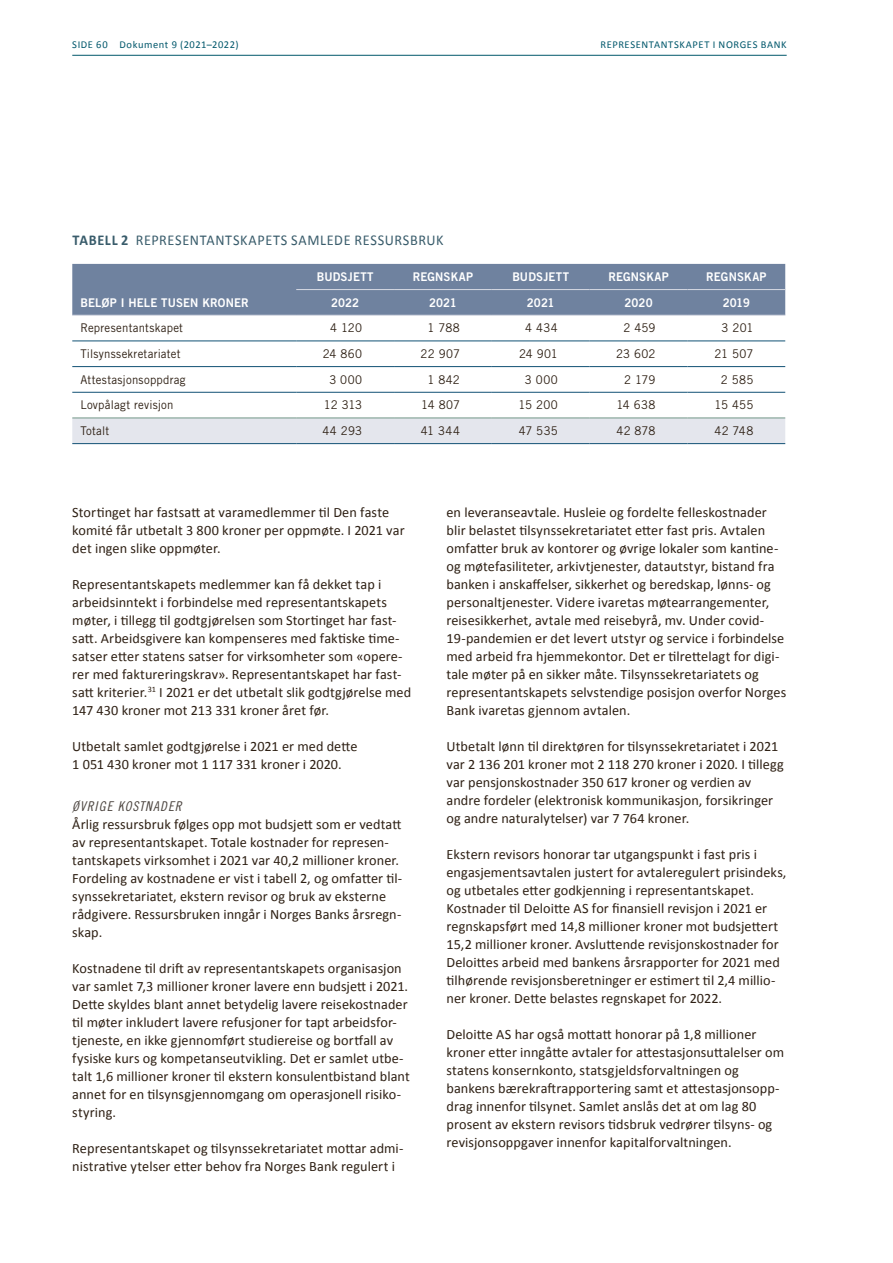
<style>
.page{position:relative;width:893px;height:1263px;background:#fff}
.page>*{position:absolute;margin:0;border:0;box-sizing:border-box;transform-origin:0 0}
.Graf_tabelltittel{font:15px "Calibri";letter-spacing:.045em;color:#395c6b;scale:.95 1}
.Brtekst{font:14.25px/18px "Calibri";letter-spacing:.005em;color:#2e2014}
.Mellomtittel_3{font:13.5px "Trade Gothic LT Std Cn 18 Obl";letter-spacing:.08em;color:#4d4641}
.Tabelltekst{font:12px "Trade Gothic LT Std";letter-spacing:.02em;color:#2e2014;scale:.95 1}
.Tabell_heading{font:12px "Trade Gothic LT Std Bd 2";letter-spacing:.01em;color:#fff;scale:.95 1}
.t1{font:10.5px "Calibri";letter-spacing:.055em;color:#00576b}
.s1{font-weight:700}
</style>
<div class="page">
<hr style="left:72px;top:55px;width:715px;height:1px;background:#00576b">
<div style="left:72px;top:264px;width:713px;height:51px;background:#6f829f"></div>
<div style="left:72px;top:419px;width:713px;height:24px;background:#e4e6ed"></div>
<hr style="left:296px;top:289px;width:98px;height:1px;background:#d7dae4">
<hr style="left:394px;top:289px;width:98px;height:1px;background:#d7dae4">
<hr style="left:492px;top:289px;width:98px;height:1px;background:#d7dae4">
<hr style="left:590px;top:289px;width:97px;height:1px;background:#d7dae4">
<hr style="left:687px;top:289px;width:98px;height:1px;background:#d7dae4">
<hr style="left:72px;top:341px;width:224px;height:1px;background:#115175">
<hr style="left:296px;top:341px;width:98px;height:1px;background:#115175">
<hr style="left:394px;top:341px;width:98px;height:1px;background:#115175">
<hr style="left:492px;top:341px;width:98px;height:1px;background:#115175">
<hr style="left:590px;top:341px;width:97px;height:1px;background:#115175">
<hr style="left:687px;top:341px;width:98px;height:1px;background:#115175">
<hr style="left:72px;top:366px;width:224px;height:1px;background:#115175">
<hr style="left:296px;top:366px;width:98px;height:1px;background:#115175">
<hr style="left:394px;top:366px;width:98px;height:1px;background:#115175">
<hr style="left:492px;top:366px;width:98px;height:1px;background:#115175">
<hr style="left:590px;top:366px;width:97px;height:1px;background:#115175">
<hr style="left:687px;top:366px;width:98px;height:1px;background:#115175">
<hr style="left:72px;top:392px;width:224px;height:1px;background:#115175">
<hr style="left:296px;top:392px;width:98px;height:1px;background:#115175">
<hr style="left:394px;top:392px;width:98px;height:1px;background:#115175">
<hr style="left:492px;top:392px;width:98px;height:1px;background:#115175">
<hr style="left:590px;top:392px;width:97px;height:1px;background:#115175">
<hr style="left:687px;top:392px;width:98px;height:1px;background:#115175">
<hr style="left:296px;top:315px;width:98px;height:1px;background:#d7dae4">
<hr style="left:394px;top:315px;width:98px;height:1px;background:#d7dae4">
<hr style="left:492px;top:315px;width:98px;height:1px;background:#d7dae4">
<hr style="left:590px;top:315px;width:97px;height:1px;background:#d7dae4">
<hr style="left:687px;top:315px;width:98px;height:1px;background:#d7dae4">
<hr style="left:72px;top:418px;width:224px;height:1px;background:#729787">
<hr style="left:296px;top:418px;width:98px;height:1px;background:#729787">
<hr style="left:394px;top:418px;width:98px;height:1px;background:#729787">
<hr style="left:492px;top:418px;width:98px;height:1px;background:#729787">
<hr style="left:590px;top:418px;width:97px;height:1px;background:#729787">
<hr style="left:687px;top:418px;width:98px;height:1px;background:#729787">
<hr style="left:72px;top:443px;width:224px;height:1px;background:#115175">
<hr style="left:296px;top:443px;width:98px;height:1px;background:#115175">
<hr style="left:394px;top:443px;width:98px;height:1px;background:#115175">
<hr style="left:492px;top:443px;width:98px;height:1px;background:#115175">
<hr style="left:590px;top:443px;width:97px;height:1px;background:#115175">
<hr style="left:687px;top:443px;width:98px;height:1px;background:#115175">
<hr style="left:72px;top:315px;width:224px;height:1px;background:#d7dae4">
<p class="t1" style="left:72px;top:38px;width:168px">SIDE 60 Dokument 9 (2021–2022)</p>
<p class="t1" style="left:601px;top:38px;width:188px">REPRESENTANTSKAPET I NORGES BANK</p>
<p class="Graf_tabelltittel" style="left:73px;top:231px;width:392px"><span class="s1">TABELL 2</span> REPRESENTANTSKAPETS SAMLEDE RESSURSBRUK</p>
<p class="Tabell_heading" style="left:80px;top:295px;width:179px">BELØP I HELE TUSEN KRONER</p>
<p class="Tabell_heading" style="left:317px;top:269px;width:61px">BUDSJETT</p>
<p class="Tabell_heading" style="left:413px;top:269px;width:65px">REGNSKAP</p>
<p class="Tabell_heading" style="left:512px;top:269px;width:61px">BUDSJETT</p>
<p class="Tabell_heading" style="left:608px;top:269px;width:65px">REGNSKAP</p>
<p class="Tabell_heading" style="left:706px;top:269px;width:65px">REGNSKAP</p>
<p class="Tabell_heading" style="left:331px;top:295px;width:31px">2022</p>
<p class="Tabell_heading" style="left:429px;top:295px;width:31px">2021</p>
<p class="Tabell_heading" style="left:527px;top:295px;width:31px">2021</p>
<p class="Tabell_heading" style="left:624px;top:295px;width:31px">2020</p>
<p class="Tabell_heading" style="left:723px;top:295px;width:30px">2019</p>
<p class="Tabelltekst" style="left:80px;top:321px;width:110px">Representantskapet</p>
<p class="Tabelltekst" style="left:330px;top:321px;width:35px">4 120</p>
<p class="Tabelltekst" style="left:428px;top:321px;width:36px">1 788</p>
<p class="Tabelltekst" style="left:525px;top:321px;width:36px">4 434</p>
<p class="Tabelltekst" style="left:623px;top:321px;width:35px">2 459</p>
<p class="Tabelltekst" style="left:722px;top:321px;width:35px">3 201</p>
<p class="Tabelltekst" style="left:80px;top:347px;width:107px">Tilsynssekretariatet</p>
<p class="Tabelltekst" style="left:323px;top:347px;width:43px">24 860</p>
<p class="Tabelltekst" style="left:421px;top:347px;width:43px">22 907</p>
<p class="Tabelltekst" style="left:519px;top:347px;width:42px">24 901</p>
<p class="Tabelltekst" style="left:616px;top:347px;width:43px">23 602</p>
<p class="Tabelltekst" style="left:714px;top:347px;width:42px">21 507</p>
<p class="Tabelltekst" style="left:80px;top:372px;width:112px">Attestasjonsoppdrag</p>
<p class="Tabelltekst" style="left:329px;top:372px;width:36px">3 000</p>
<p class="Tabelltekst" style="left:427px;top:372px;width:36px">1 842</p>
<p class="Tabelltekst" style="left:525px;top:372px;width:36px">3 000</p>
<p class="Tabelltekst" style="left:624px;top:372px;width:34px">2 179</p>
<p class="Tabelltekst" style="left:721px;top:372px;width:36px">2 585</p>
<p class="Tabelltekst" style="left:80px;top:398px;width:100px">Lovpålagt revisjon</p>
<p class="Tabelltekst" style="left:324px;top:398px;width:42px">12 313</p>
<p class="Tabelltekst" style="left:421px;top:398px;width:42px">14 807</p>
<p class="Tabelltekst" style="left:519px;top:398px;width:43px">15 200</p>
<p class="Tabelltekst" style="left:616px;top:398px;width:43px">14 638</p>
<p class="Tabelltekst" style="left:714px;top:398px;width:42px">15 455</p>
<p class="Tabelltekst" style="left:80px;top:424px;width:32px">Totalt</p>
<p class="Tabelltekst" style="left:322px;top:424px;width:43px">44 293</p>
<p class="Tabelltekst" style="left:421px;top:424px;width:43px">41 344</p>
<p class="Tabelltekst" style="left:519px;top:424px;width:43px">47 535</p>
<p class="Tabelltekst" style="left:617px;top:424px;width:42px">42 878</p>
<p class="Tabelltekst" style="left:715px;top:424px;width:42px">42 748</p>
<p class="Brtekst" style="left:72px;top:503px;width:334px">Stortinget har fastsatt at varamedlemmer til Den faste komité får utbetalt 3 800 kroner per oppmøte. I 2021 var det ingen slike oppmøter.</p>
<p class="Brtekst" style="left:72px;top:575px;width:340px">Representantskapets medlemmer kan få dekket tap i arbeidsinntekt i forbindelse med representantskapets møter, i tillegg til godtgjørelsen som Stortinget har fast&shy;satt. Arbeidsgivere kan kompenseres med faktiske time&shy;satser etter statens satser for virksomheter som «opere&shy;rer med faktureringskrav». Representantskapet har fast&shy;satt kriterier.<sup>31</sup> I 2021 er det utbetalt slik godtgjørelse med 147 430 kroner mot 213 331 kroner året før.</p>
<p class="Brtekst" style="left:72px;top:737px;width:287px">Utbetalt samlet godtgjørelse i 2021 er med dette<br>1 051 430 kroner mot 1 117 331 kroner i 2020.</p>
<p class="Mellomtittel_3" style="left:72px;top:798px;width:111px">ØVRIGE KOSTNADER</p>
<p class="Brtekst" style="left:72px;top:815px;width:332px">Årlig ressursbruk følges opp mot budsjett som er vedtatt av representantskapet. Totale kostnader for represen&shy;tantskapets virksomhet i 2021 var 40,2 millioner kroner.<br>Fordeling av kostnadene er vist i tabell 2, og omfatter til&shy;synssekretariatet, ekstern revisor og bruk av eksterne rådgivere. Ressursbruken inngår i Norges Banks årsregn&shy;skap.</p>
<p class="Brtekst" style="left:72px;top:959px;width:339px">Kostnadene til drift av representantskapets organisasjon var samlet 7,3 millioner kroner lavere enn budsjett i 2021.<br>Dette skyldes blant annet betydelig lavere reisekostnader til møter inkludert lavere refusjoner for tapt arbeidsfor&shy;tjeneste, en ikke gjennomført studiereise og bortfall av fysiske kurs og kompetanseutvikling. Det er samlet utbe&shy;talt 1,6 millioner kroner til ekstern konsulentbistand blant annet for en tilsynsgjennomgang om operasjonell risiko&shy;styring.</p>
<p class="Brtekst" style="left:72px;top:1139px;width:333px">Representantskapet og tilsynssekretariatet mottar admi&shy;nistrative ytelser etter behov fra Norges Bank regulert i</p>
<p class="Brtekst" style="left:446px;top:503px;width:341px">en leveranseavtale. Husleie og fordelte felleskostnader blir belastet tilsynssekretariatet etter fast pris. Avtalen omfatter bruk av kontorer og øvrige lokaler som kantine&shy;og møtefasiliteter, arkivtjenester, datautstyr, bistand fra banken i anskaffelser, sikkerhet og beredskap, lønns- og personaltjenester. Videre ivaretas møtearrangementer, reisesikkerhet, avtale med reisebyrå, mv. Under covid-19-pandemien er det levert utstyr og service i forbindelse med arbeid fra hjemmekontor. Det er tilrettelagt for digi&shy;tale møter på en sikker måte. Tilsynssekretariatets og representantskapets selvstendige posisjon overfor Norges Bank ivaretas gjennom avtalen.</p>
<p class="Brtekst" style="left:446px;top:737px;width:339px">Utbetalt lønn til direktøren for tilsynssekretariatet i 2021 var 2 136 201 kroner mot 2 118 270 kroner i 2020. I tillegg var pensjonskostnader 350 617 kroner og verdien av andre fordeler (elektronisk kommunikasjon, forsikringer og andre naturalytelser) var 7 764 kroner.</p>
<p class="Brtekst" style="left:446px;top:845px;width:342px">Ekstern revisors honorar tar utgangspunkt i fast pris i engasjementsavtalen justert for avtaleregulert prisindeks, og utbetales etter godkjenning i representantskapet.<br>Kostnader til Deloitte AS for finansiell revisjon i 2021 er regnskapsført med 14,8 millioner kroner mot budsjettert 15,2 millioner kroner. Avsluttende revisjonskostnader for Deloittes arbeid med bankens årsrapporter for 2021 med tilhørende revisjonsberetninger er estimert til 2,4 millio&shy;ner kroner. Dette belastes regnskapet for 2022.</p>
<p class="Brtekst" style="left:446px;top:1025px;width:339px">Deloitte AS har også mottatt honorar på 1,8 millioner kroner etter inngåtte avtaler for attestasjonsuttalelser om statens konsernkonto, statsgjeldsforvaltningen og bankens bærekraftrapportering samt et attestasjonsopp&shy;drag innenfor tilsynet. Samlet anslås det at om lag 80 prosent av ekstern revisors tidsbruk vedrører tilsyns- og revisjonsoppgaver innenfor kapitalforvaltningen.</p>
</div>
